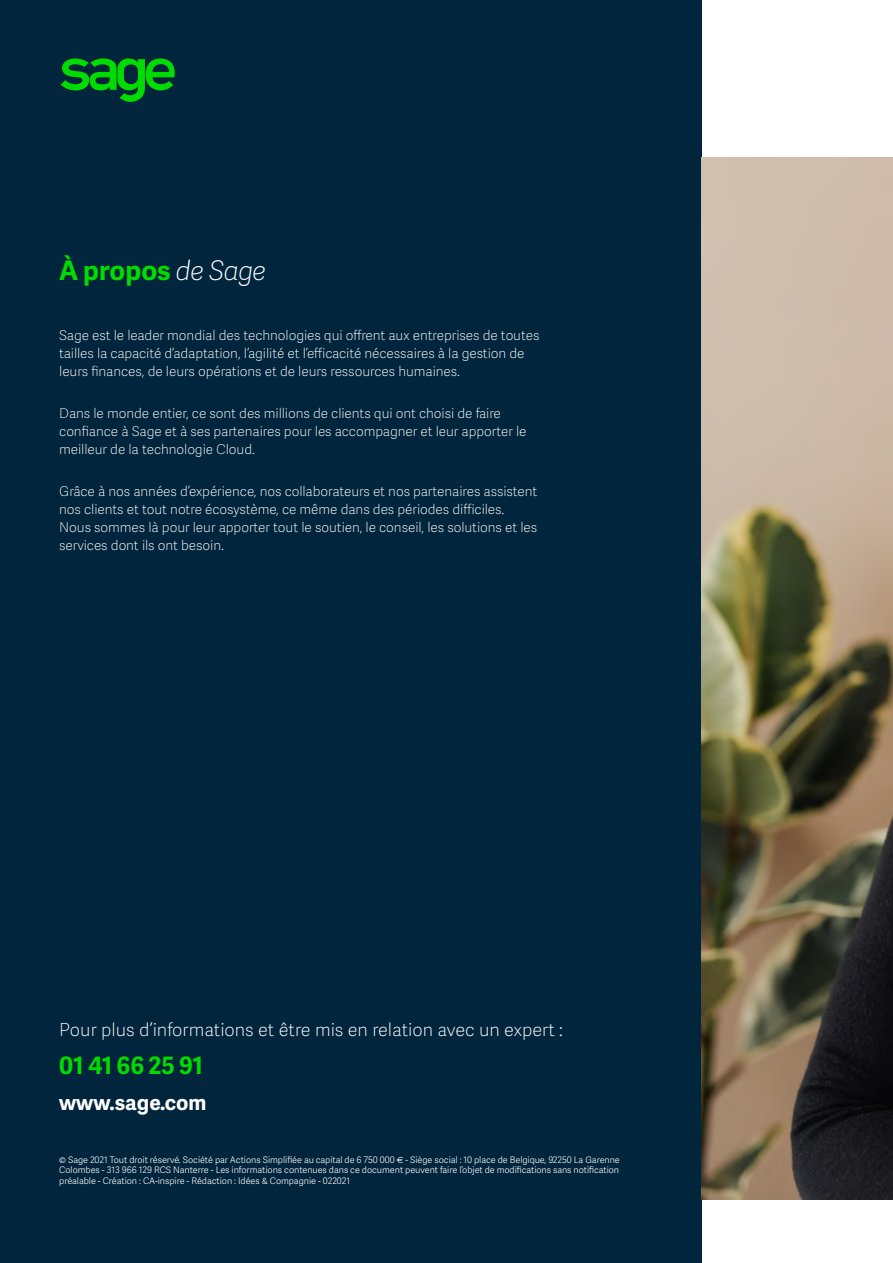
<style>
.page{position:relative;width:893px;height:1263px;background:#fff}
.page>*{position:absolute;margin:0;border:0;box-sizing:border-box;transform-origin:0 0}
.t1{font:700 27px "Adelle Sans SAGE";color:#00db00}
.t2{font:700 24px "Adelle Sans SAGE";color:#00db00}
.t3{font:700 21px "Adelle Sans SAGE";color:#fff}
.t4{font:18px "Adelle Sans SAGE Th";color:#fff}
.t5{font:13.5px/18px "Adelle Sans SAGE Th";letter-spacing:-.005em;color:#fff}
.t6{font:9px/10.5px "Adelle Sans SAGE Lt";letter-spacing:-.005em;color:#fff;text-align:justify}
.s1{font-family:"Adelle Sans SAGE Th";font-weight:400;font-style:italic;color:#fff}
.s2{font-family:"Euro Sans"}
</style>
<div class="page">
<div style="left:0;top:0;width:701px;height:1263px;background:#00253d"></div>
<svg style="left:61px;top:58px;width:114px;height:44px"></svg>
<img style="left:701px;top:157px;width:192px;height:1042px">
<h1 class="t1" style="left:59px;top:250px;width:208px">À propos <span class="s1">de Sage</span></h1>
<p class="t5" style="left:59px;top:326px;width:482px">Sage est le leader mondial des technologies qui offrent aux entreprises de toutes tailles la capacité d’adaptation, l’agilité et l’efficacité nécessaires à la gestion de leurs finances, de leurs opérations et de leurs ressources humaines.</p>
<p class="t5" style="left:59px;top:404px;width:469px">Dans le monde entier, ce sont des millions de clients qui ont choisi de faire confiance à Sage et à ses partenaires pour les accompagner et leur apporter le meilleur de la technologie Cloud.</p>
<p class="t5" style="left:59px;top:482px;width:480px">Grâce à nos années d’expérience, nos collaborateurs et nos partenaires assistent nos clients et tout notre écosystème, ce même dans des périodes difficiles.<br>Nous sommes là pour leur apporter tout le soutien, le conseil, les solutions et les services dont ils ont besoin.</p>
<h3 class="t4" style="left:59px;top:1017px;width:505px">Pour plus d’informations et être mis en relation avec un expert :</h3>
<h2 class="t2" style="left:59px;top:1048px;width:145px">01 41 66 25 91</h2>
<h3 class="t3" style="left:59px;top:1087px;width:149px">www.sage.com</h3>
<p class="t6" style="left:59px;top:1154px;width:562px">© Sage 2021 Tout droit réservé. Société par Actions Simplifiée au capital de 6 750 000 <span class="s2">€</span> - Siège social : 10 place de Belgique, 92250 La Garenne Colombes - 313 966 129 RCS Nanterre - Les informations contenues dans ce document peuvent faire l’objet de modifications sans notification préalable - Création : CA-inspire - Rédaction : Idées &amp; Compagnie - 022021</p>
</div>
